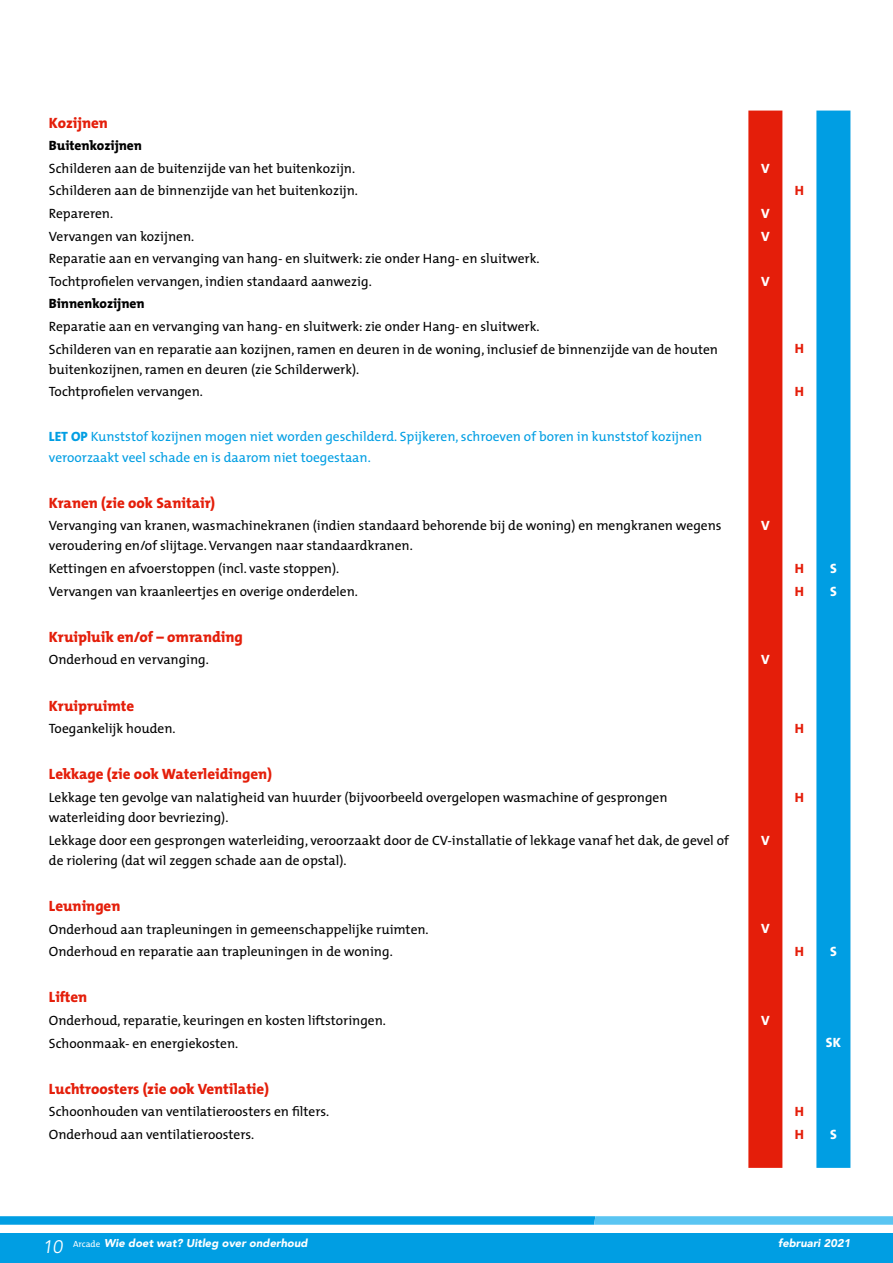
<style>
.page{position:relative;width:893px;height:1263px;background:#fff}
.page>*{position:absolute;margin:0;border:0;box-sizing:border-box;transform-origin:0 0}
.t1{font:800 15px "The Mix";color:#e41e0a}
.t2{font:13.5px/20.1px "The Mix";color:#000}
.t3{font:13.5px/20.1px "The Mix";color:#009ee3}
.t4{font:800 13.5px "The Mix";color:#000}
.t5{font:800 13.5px "The Mix";color:#fff}
.t6{font:800 13.5px "The Mix";color:#e41e0a}
.t7{font:italic 900 11.25px "Avenir";color:#fff}
.s1{font-weight:800}
.s2{font-weight:400;font-size:18px}
.s3{font-family:"The Mix";font-weight:400;font-style:normal;font-size:9px}
</style>
<div class="page">
<svg style="left:0;top:1216px;width:893px;height:9px"></svg>
<div style="left:0;top:1233px;width:893px;height:30px;background:#009ee3"></div>
<div style="left:748px;top:111px;width:34px;height:1057px;background:#e41e0a"></div>
<div style="left:816px;top:111px;width:34px;height:1057px;background:#009ee3"></div>
<p class="t1" style="left:49px;top:110px;width:61px">Kozijnen</p>
<p class="t4" style="left:49px;top:134px;width:95px">Buitenkozijnen</p>
<p class="t2" style="left:49px;top:158px;width:306px">Schilderen aan de buitenzijde van het buitenkozijn.</p>
<p class="t5" style="left:761px;top:157px;width:10px">V</p>
<p class="t2" style="left:49px;top:180px;width:309px">Schilderen aan de binnenzijde van het buitenkozijn.</p>
<p class="t6" style="left:795px;top:179px;width:11px">H</p>
<p class="t2" style="left:49px;top:203px;width:64px">Repareren.</p>
<p class="t5" style="left:761px;top:202px;width:10px">V</p>
<p class="t2" style="left:49px;top:226px;width:145px">Vervangen van kozijnen.</p>
<p class="t5" style="left:761px;top:225px;width:10px">V</p>
<p class="t2" style="left:49px;top:247px;width:491px;line-height:22.6px">Reparatie aan en vervanging van hang- en sluitwerk: zie onder Hang- en sluitwerk.<br>Tochtprofielen vervangen, indien standaard aanwezig.</p>
<p class="t5" style="left:761px;top:270px;width:10px">V</p>
<p class="t4" style="left:49px;top:292px;width:97px">Binnenkozijnen</p>
<p class="t2" style="left:49px;top:315px;width:671px;line-height:22.6px">Reparatie aan en vervanging van hang- en sluitwerk: zie onder Hang- en sluitwerk.<br>Schilderen van en reparatie aan kozijnen, ramen en deuren in de woning, inclusief de binnenzijde van de houten</p>
<p class="t2" style="left:49px;top:359px;width:311px">buitenkozijnen, ramen en deuren (zie Schilderwerk).</p>
<p class="t6" style="left:795px;top:337px;width:11px">H</p>
<p class="t2" style="left:49px;top:381px;width:154px">Tochtprofielen vervangen.</p>
<p class="t6" style="left:795px;top:380px;width:11px">H</p>
<p class="t3" style="left:49px;top:426px;width:655px"><span class="s1">LET OP</span> Kunststof kozijnen mogen niet worden geschilderd. Spijkeren, schroeven of boren in kunststof kozijnen veroorzaakt veel schade en is daarom niet toegestaan.</p>
<p class="t1" style="left:49px;top:490px;width:168px">Kranen (zie ook Sanitair)</p>
<p class="t2" style="left:49px;top:515px;width:674px">Vervanging van kranen, wasmachinekranen (indien standaard behorende bij de woning) en mengkranen wegens veroudering en/of slijtage. Vervangen naar standaardkranen.</p>
<p class="t5" style="left:761px;top:514px;width:10px">V</p>
<p class="t2" style="left:49px;top:558px;width:290px">Kettingen en afvoerstoppen (incl. vaste stoppen).</p>
<p class="t6" style="left:795px;top:557px;width:11px">H</p>
<p class="t5" style="left:830px;top:557px;width:8px">S</p>
<p class="t2" style="left:49px;top:581px;width:309px">Vervangen van kraanleertjes en overige onderdelen.</p>
<p class="t6" style="left:795px;top:580px;width:11px">H</p>
<p class="t5" style="left:830px;top:580px;width:8px">S</p>
<p class="t1" style="left:49px;top:624px;width:196px">Kruipluik en/of – omranding</p>
<p class="t2" style="left:49px;top:649px;width:160px">Onderhoud en vervanging.</p>
<p class="t5" style="left:761px;top:648px;width:10px">V</p>
<p class="t1" style="left:49px;top:693px;width:87px">Kruipruimte</p>
<p class="t2" style="left:49px;top:718px;width:127px">Toegankelijk houden.</p>
<p class="t6" style="left:795px;top:717px;width:11px">H</p>
<p class="t1" style="left:49px;top:762px;width:225px">Lekkage (zie ook Waterleidingen)</p>
<p class="t2" style="left:49px;top:787px;width:620px">Lekkage ten gevolge van nalatigheid van huurder (bijvoorbeeld overgelopen wasmachine of gesprongen waterleiding door bevriezing).</p>
<p class="t6" style="left:795px;top:786px;width:11px">H</p>
<p class="t2" style="left:49px;top:830px;width:681px">Lekkage door een gesprongen waterleiding, veroorzaakt door de CV-installatie of lekkage vanaf het dak, de gevel of de riolering (dat wil zeggen schade aan de opstal).</p>
<p class="t5" style="left:761px;top:829px;width:10px">V</p>
<p class="t1" style="left:49px;top:893px;width:73px">Leuningen</p>
<p class="t2" style="left:49px;top:918px;width:380px">Onderhoud aan trapleuningen in gemeenschappelijke ruimten.</p>
<p class="t5" style="left:761px;top:917px;width:10px">V</p>
<p class="t2" style="left:49px;top:941px;width:344px">Onderhoud en reparatie aan trapleuningen in de woning.</p>
<p class="t6" style="left:795px;top:940px;width:11px">H</p>
<p class="t5" style="left:830px;top:940px;width:8px">S</p>
<p class="t1" style="left:49px;top:984px;width:40px">Liften</p>
<p class="t2" style="left:49px;top:1010px;width:337px">Onderhoud, reparatie, keuringen en kosten liftstoringen.</p>
<p class="t5" style="left:761px;top:1009px;width:10px">V</p>
<p class="t2" style="left:49px;top:1032px;width:189px">Schoonmaak- en energiekosten.</p>
<p class="t5" style="left:826px;top:1031px;width:16px">SK</p>
<p class="t1" style="left:49px;top:1076px;width:222px">Luchtroosters (zie ook Ventilatie)</p>
<p class="t2" style="left:49px;top:1101px;width:281px">Schoonhouden van ventilatieroosters en filters.</p>
<p class="t6" style="left:795px;top:1100px;width:11px">H</p>
<p class="t2" style="left:49px;top:1124px;width:205px">Onderhoud aan ventilatieroosters.</p>
<p class="t6" style="left:795px;top:1123px;width:11px">H</p>
<p class="t5" style="left:830px;top:1123px;width:8px">S</p>
<p class="t7" style="left:43px;top:1236px;width:267px"><span class="s2">10</span> <span class="s3">Arcade</span> Wie doet wat? Uitleg over onderhoud</p>
<p class="t7" style="left:778px;top:1236px;width:74px">februari 2021</p>
</div>
